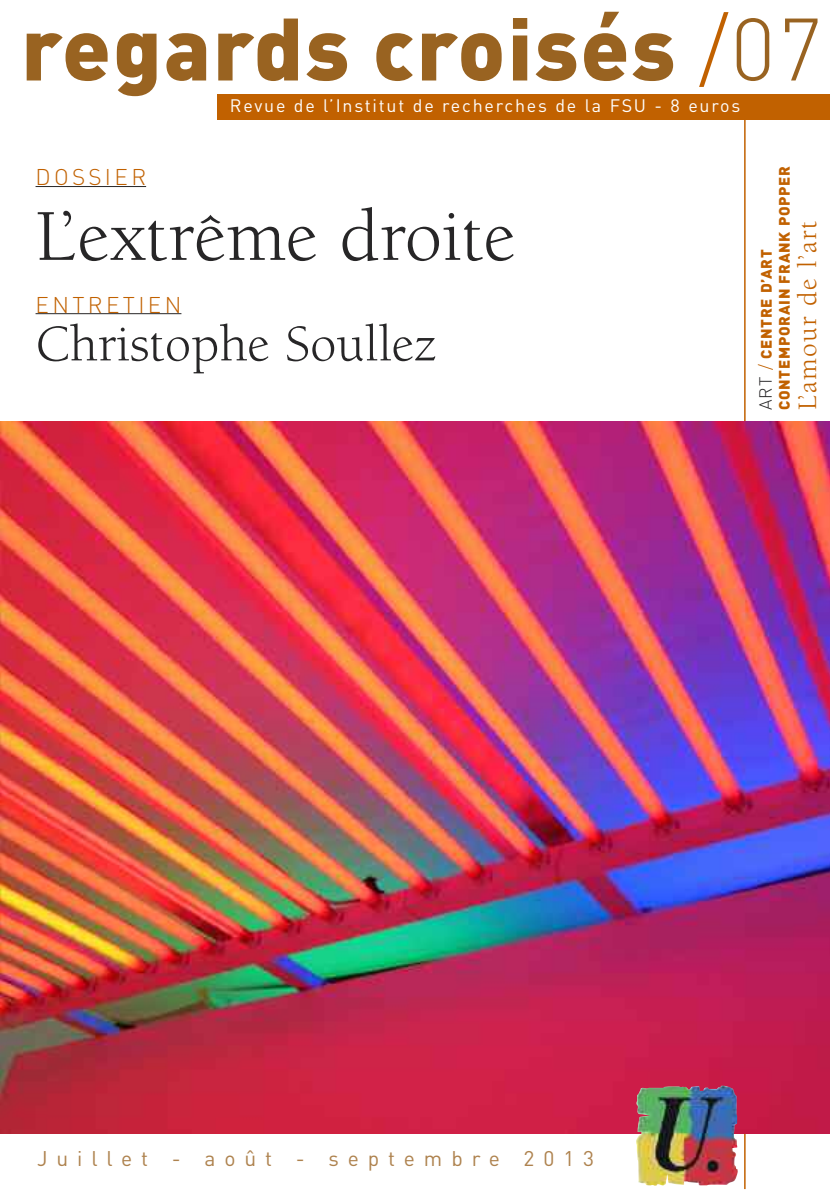
<style>
.page{position:relative;width:830px;height:1191px;background:#fff}
.page>*{position:absolute;margin:0;border:0;box-sizing:border-box;transform-origin:0 0}
.t1{font:900 87px "DIN";letter-spacing:.025em;color:#996321}
.t2{font:75px "Berkeley";color:#272627}
.t3{font:52.5px "Berkeley";color:#272627}
.t4{font:27.3px "Berkeley";letter-spacing:.05em;color:#c16100}
.t5{font:300 22.5px "DIN";letter-spacing:.15em;color:#c16100}
.t6{font:21px "DIN";letter-spacing:.425em;color:#ae824e}
.t7{font:17.85px "DIN";letter-spacing:.1em;color:#fff}
.t8{font:900 15px/18px "DIN";letter-spacing:.05em;color:#c16100}
.s1{font-weight:300;color:#c16100}
.s2{font-weight:300}
.s3{font-weight:300;font-size:17.4px;color:#272627}
.s4{font-weight:300;font-size:17.4px}
</style>
<div class="page">
<hr style="left:36px;top:186px;width:110px;height:1px;background:#272627">
<hr style="left:36px;top:313px;width:145px;height:1px;background:#272627">
<div style="left:217px;top:95px;width:612px;height:25px;background:#c16100"></div>
<hr style="left:743px;top:106px;width:2px;height:1083px;background:#c16100">
<img style="left:0;top:421px;width:829px;height:712px">
<img style="left:636px;top:1085px;width:101px;height:100px">
<h1 class="t1" style="left:21px;top:0;width:802px">regards croisés <span class="s1">/</span><span class="s2">07</span></h1>
<p class="t7" style="left:230px;top:96px;width:511px">Revue de l’Institut de recherches de la FSU - 8 euros</p>
<p class="t5" style="left:36px;top:164px;width:112px">DOSSIER</p>
<h2 class="t2" style="left:36px;top:207px;width:481px">L’extrême droite</h2>
<p class="t5" style="left:36px;top:292px;width:147px">ENTRETIEN</p>
<h3 class="t3" style="left:36px;top:323px;width:402px">Christophe Soullez</h3>
<p class="t8" style="left:757px;top:410px;width:246px;rotate:-90deg"><span class="s3">ART</span> <span class="s4">/</span> CENTRE D’ART<br>CONTEMPORAIN FRANK POPPER</p>
<h3 class="t4" style="left:796px;top:410px;width:190px;rotate:-90deg">L’amour de l’art</h3>
<p class="t6" style="left:37px;top:1146px;width:558px">Juillet - août - septembre 2013</p>
</div>
